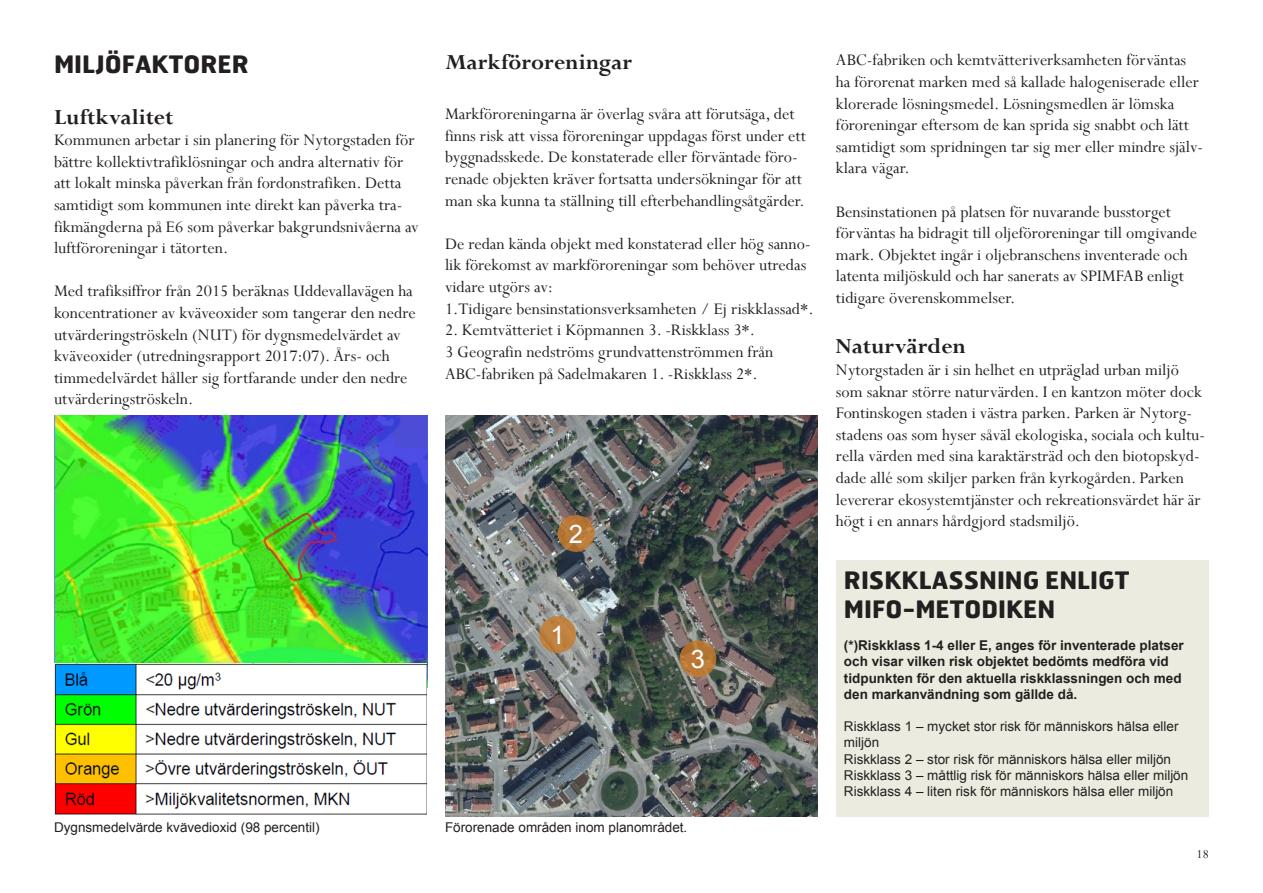
<style>
.page{position:relative;width:1263px;height:893px;background:#fff}
.page>*{position:absolute;margin:0;border:0;box-sizing:border-box;transform-origin:0 0}
.Bildtext{font:25.5px "Arial";color:#fff}
.Rubrik_1{font:700 24px "Hermes";color:#231f20}
.Rubrik_2{font:700 24px "Perpetua";color:#231f20}
.Brödtext{font:18px/21.6px "Perpetua";color:#231f20}
.Bildtext-2{font:13.5px/16.2px "Arial";color:#231f20}
.Bildtext-3{font:700 13.5px/16.2px "Arial";color:#231f20}
.t1{font:13.5px "Perpetua";color:#231f20}
</style>
<div class="page">
<img style="left:54px;top:416px;width:373px;height:247px">
<img style="left:445px;top:416px;width:373px;height:400px">
<img style="left:264px;top:511px;width:75px;height:71px">
<img style="left:54px;top:663px;width:373px;height:151px">
<div style="left:836px;top:560px;width:373px;height:256px;background:#ebecdf"></div>
<svg style="left:558px;top:515px;width:36px;height:37px"></svg>
<svg style="left:539px;top:616px;width:37px;height:37px"></svg>
<svg style="left:679px;top:640px;width:37px;height:37px"></svg>
<p class="Rubrik_1" style="left:54px;top:49px;width:196px">MILJÖFAKTORER</p>
<p class="Rubrik_2" style="left:54px;top:102px;width:121px">Luftkvalitet</p>
<p class="Brödtext" style="left:54px;top:129px;width:366px">Kommunen arbetar i sin planering för Nytorgstaden för bättre kollektivtrafiklösningar och andra alternativ för att lokalt minska påverkan från fordonstrafiken. Detta samtidigt som kommunen inte direkt kan påverka tra&shy;fikmängderna på E6 som påverkar bakgrundsnivåerna av luftföroreningar i tätorten.</p>
<p class="Brödtext" style="left:54px;top:280px;width:363px">Med trafiksiffror från 2015 beräknas Uddevallavägen ha koncentrationer av kväveoxider som tangerar den nedre utvärderingströskeln (NUT) för dygnsmedelvärdet av kväveoxider (utredningsrapport 2017:07). Års- och timmedelvärdet håller sig fortfarande under den nedre utvärderingströskeln.</p>
<p class="Bildtext-2" style="left:54px;top:819px;width:267px">Dygnsmedelvärde kvävedioxid (98 percentil)</p>
<p class="Rubrik_2" style="left:445px;top:47px;width:189px">Markföroreningar</p>
<p class="Brödtext" style="left:445px;top:103px;width:362px">Markföroreningarna är överlag svåra att förutsäga, det finns risk att vissa föroreningar uppdagas först under ett byggnadsskede. De konstaterade eller förväntade föro&shy;renade objekten kräver fortsatta undersökningar för att man ska kunna ta ställning till efterbehandlingsåtgärder.</p>
<p class="Brödtext" style="left:445px;top:233px;width:367px">De redan kända objekt med konstaterad eller hög sanno&shy;lik förekomst av markföroreningar som behöver utredas vidare utgörs av:</p>
<p class="Brödtext" style="left:445px;top:297px;width:370px">1.Tidigare bensinstationsverksamheten / Ej riskklassad*.</p>
<p class="Brödtext" style="left:445px;top:319px;width:312px">2. Kemtvätteriet i Köpmannen 3. -Riskklass 3*.</p>
<p class="Brödtext" style="left:445px;top:341px;width:330px">3 Geografin nedströms grundvattenströmmen från<br>ABC-fabriken på Sadelmakaren 1. -Riskklass 2*.</p>
<p class="Bildtext" style="left:569px;top:517px;width:16px">2</p>
<p class="Bildtext" style="left:550px;top:618px;width:16px">1</p>
<p class="Bildtext" style="left:691px;top:642px;width:16px">3</p>
<p class="Bildtext-2" style="left:445px;top:819px;width:244px">Förorenade områden inom planområdet.</p>
<p class="Brödtext" style="left:836px;top:49px;width:369px">ABC-fabriken och kemtvätteriverksamheten förväntas ha förorenat marken med så kallade halogeniserade eller klorerade lösningsmedel. Lösningsmedlen är lömska föroreningar eftersom de kan sprida sig snabbt och lätt samtidigt som spridningen tar sig mer eller mindre själv&shy;klara vägar.</p>
<p class="Brödtext" style="left:836px;top:200px;width:363px">Bensinstationen på platsen för nuvarande busstorget förväntas ha bidragit till oljeföroreningar till omgivande mark. Objektet ingår i oljebranschens inventerade och latenta miljöskuld och har sanerats av SPIMFAB enligt tidigare överenskommelser.</p>
<p class="Rubrik_2" style="left:836px;top:331px;width:132px">Naturvärden</p>
<p class="Brödtext" style="left:836px;top:359px;width:371px">Nytorgstaden är i sin helhet en utpräglad urban miljö som saknar större naturvärden. I en kantzon möter dock Fontinskogen staden i västra parken. Parken är Nytorg&shy;stadens oas som hyser såväl ekologiska, sociala och kultu&shy;rella värden med sina karaktärsträd och den biotopskyd&shy;dade allé som skiljer parken från kyrkogården. Parken levererar ekosystemtjänster och rekreationsvärdet här är högt i en annars hårdgjord stadsmiljö.</p>
<p class="Rubrik_1" style="left:844px;top:565px;width:287px">RISKKLASSNING ENLIGT</p>
<p class="Rubrik_1" style="left:844px;top:593px;width:213px">MIFO-METODIKEN</p>
<p class="Bildtext-3" style="left:844px;top:638px;width:341px">(*)Riskklass 1-4 eller E, anges för inventerade platser och visar vilken risk objektet bedömts medföra vid tidpunkten för den aktuella riskklassningen och med den markanvändning som gällde då.</p>
<p class="Bildtext-2" style="left:844px;top:718px;width:336px">Riskklass 1 – mycket stor risk för människors hälsa eller miljön</p>
<p class="Bildtext-2" style="left:844px;top:751px;width:329px">Riskklass 2 – stor risk för människors hälsa eller miljön</p>
<p class="Bildtext-2" style="left:844px;top:767px;width:346px">Riskklass 3 – måttlig risk för människors hälsa eller miljön</p>
<p class="Bildtext-2" style="left:844px;top:783px;width:331px">Riskklass 4 – liten risk för människors hälsa eller miljön</p>
<p class="t1" style="left:1196px;top:846px;width:14px">18</p>
</div>
